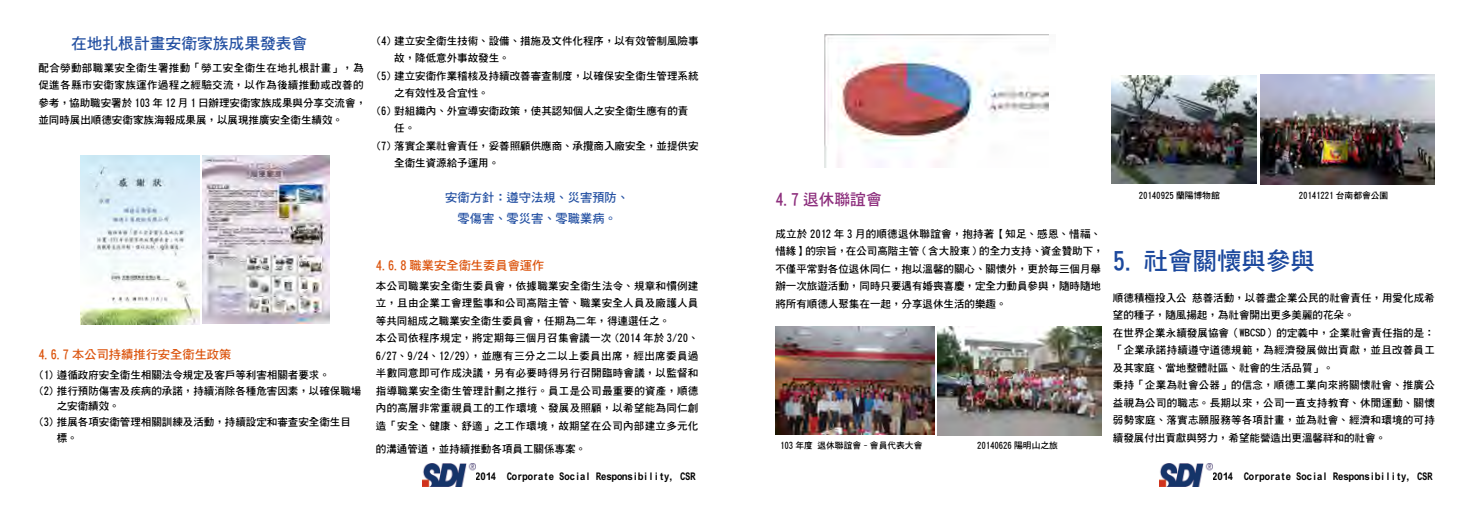
<style>
.page{position:relative;width:1474px;height:521px;background:#fff}
.page>*{position:absolute;margin:0;border:0;box-sizing:border-box;transform-origin:0 0}
.t1{font:24.5px "DF Hei W7 WIN BF";color:#1b489d}
.t2{font:15.75px "DF Hei W7 WIN BF";color:#2652a3}
.t3{font:15.75px "DF Hei W7 WIN BF";color:#8d2f7d}
.t4{font:12.25px "DF Hei W7 WIN BF";color:#dc5610}
.t5{font:12.25px/21px "DF Hei W7 WIN BF";color:#2652a3;text-align:center}
.t6{font:10.5px/17.5px "DF Hei W7 WIN BF";color:#000}
.t7{font:10.5px/17.5px "DF Hei W7 WIN BF";letter-spacing:.025em;color:#000}
.t8{font:10.5px/17.5px "DF Hei W7 WIN BF";letter-spacing:.035em;color:#000}
.t9{font:10.5px "DF Hei XB WIN BF";color:#000}
.t10{font:8.75px "DF Hei W7 WIN BF";color:#000}
</style>
<div class="page">
<img style="left:422px;top:464px;width:53px;height:23px">
<img style="left:1159px;top:464px;width:53px;height:23px">
<img style="left:80px;top:155px;width:119px;height:169px">
<img style="left:202px;top:155px;width:127px;height:169px">
<img style="left:824px;top:35px;width:225px;height:132px">
<img style="left:775px;top:327px;width:159px;height:108px">
<img style="left:937px;top:327px;width:164px;height:108px">
<img style="left:1111px;top:75px;width:145px;height:109px">
<img style="left:1260px;top:74px;width:174px;height:111px">
<h2 class="t2" style="left:71px;top:35px;width:238px">在地扎根計畫安衛家族成果發表會</h2>
<p class="t8" style="left:38px;top:59px;width:329px">配合勞動部職業安全衛生署推動「勞工安全衛生在地扎根計畫」，為促進各縣市安衛家族運作過程之經驗交流，以作為後續推動或改善的參考，協助職安署於 103 年 12 月 1 日辦理安衛家族成果與分享交流會，並同時展出順德安衛家族海報成果展，以展現推廣安全衛生績效。</p>
<p class="t4" style="left:38px;top:348px;width:194px">4.6.7 本公司持績推行安全衛生政策</p>
<p class="t6" style="left:38px;top:366px;width:293px">(1) 遵循政府安全衛生相關法令規定及客戶等利害相關者要求。</p>
<p class="t6" style="left:38px;top:382px;width:324px">(2) 推行預防傷害及疾病的承諾，持續消除各種危害因素，以確保職場</p>
<p class="t6" style="left:57px;top:397px;width:64px">之安衛績效。</p>
<p class="t6" style="left:38px;top:413px;width:314px">(3) 推展各項安衛管理相關訓練及活動，持續設定和審查安全衛生目</p>
<p class="t6" style="left:57px;top:429px;width:22px">標。</p>
<p class="t6" style="left:376px;top:32px;width:324px">(4) 建立安全衛生技術、設備、措施及文件化程序，以有效管制風險事</p>
<p class="t6" style="left:394px;top:49px;width:117px">故，降低意外事故發生。</p>
<p class="t6" style="left:376px;top:67px;width:324px">(5) 建立安衛作業稽核及持續改善審查制度，以確保安全衛生管理系統</p>
<p class="t6" style="left:394px;top:84px;width:96px">之有效性及合宜性。</p>
<p class="t6" style="left:376px;top:102px;width:314px">(6) 對組織內、外宣導安衛政策，使其認知個人之安全衛生應有的責</p>
<p class="t6" style="left:394px;top:119px;width:22px">任。</p>
<p class="t6" style="left:376px;top:137px;width:324px">(7) 落實企業社會責任，妥善照顧供應商、承攬商入廠安全，並提供安</p>
<p class="t6" style="left:394px;top:154px;width:106px">全衛生資源給予運用。</p>
<p class="t5" style="left:445px;top:187px;width:185px">安衛方針：遵守法規、災害預防、零傷害、零災害、零職業病。</p>
<p class="t4" style="left:376px;top:259px;width:170px">4.6.8 職業安全衛生委員會運作</p>
<p class="t7" style="left:376px;top:277px;width:324px">本公司職業安全衛生委員會，依據職業安全衛生法令、規章和慣例建立，且由企業工會理監事和公司高階主管、職業安全人員及廠護人員等共同組成之職業安全衛生委員會，任期為二年，得連選任之。<br>本公司依程序規定，將定期每三個月召集會議一次 (2014 年於 3/20、6/27、9/24、12/29)，並應有三分之二以上委員出席，經出席委員過半數同意即可作成決議，另有必要時得另行召開臨時會議，以監督和指導職業安全衛生管理計劃之推行。員工是公司最重要的資產，順德內的高層非常重視員工的工作環境、發展及照顧，以希望能為同仁創造「安全、健康、舒適」之工作環境，故期望在公司內部建立多元化</p>
<p class="t6" style="left:376px;top:440px;width:211px">的溝通管道，並持續推動各項員工關係專案。</p>
<p class="t10" style="left:1138px;top:191px;width:82px">20140925 蘭陽博物館</p>
<p class="t10" style="left:1298px;top:191px;width:91px">20141221 台南都會公園</p>
<h2 class="t3" style="left:775px;top:191px;width:108px">4.7 退休聯誼會</h2>
<p class="t6" style="left:775px;top:225px;width:330px">成立於 2012 年 3 月的順德退休聯誼會，抱持著【知足、感恩、惜福、惜緣】的宗旨，在公司高階主管 ( 含大股東 ) 的全力支持、資金贊助下，不僅平常對各位退休同仁，抱以溫馨的關心、關懷外，更於每三個月舉辦一次旅遊活動，同時只要遇有婚喪喜慶，定全力動員參與，隨時隨地將所有順德人聚集在一起，分享退休生活的樂趣。</p>
<h1 class="t1" style="left:1112px;top:249px;width:204px">5. 社會關懷與參與</h1>
<p class="t6" style="left:1112px;top:289px;width:323px">順德積極投入公慈善活動，以善盡企業公民的社會責任，用愛化成希望的種子，隨風揚起，為社會開出更多美麗的花朵。<br>在世界企業永續發展協會（WBCSD）的定義中，企業社會責任指的是：「企業承諾持續遵守道德規範，為經濟發展做出貢獻，並且改善員工及其家庭、當地整體社區、社會的生活品質」。<br>秉持「企業為社會公器」的信念，順德工業向來將關懷社會、推廣公益視為公司的職志。長期以來，公司一直支持教育、休閒運動、關懷弱勢家庭、落實志願服務等各項計畫，並為社會、經濟和環境的可持續發展付出貢獻與努力，希望能營造出更溫馨祥和的社會。</p>
<p class="t10" style="left:780px;top:441px;width:144px">103 年度 退休聯誼會 - 會員代表大會</p>
<p class="t10" style="left:977px;top:440px;width:82px">20140626 陽明山之旅</p>
<p class="t9" style="left:475px;top:472px;width:222px">2014 Corporate Social Responsibility, CSR</p>
<p class="t9" style="left:1212px;top:472px;width:222px">2014 Corporate Social Responsibility, CSR</p>
</div>
